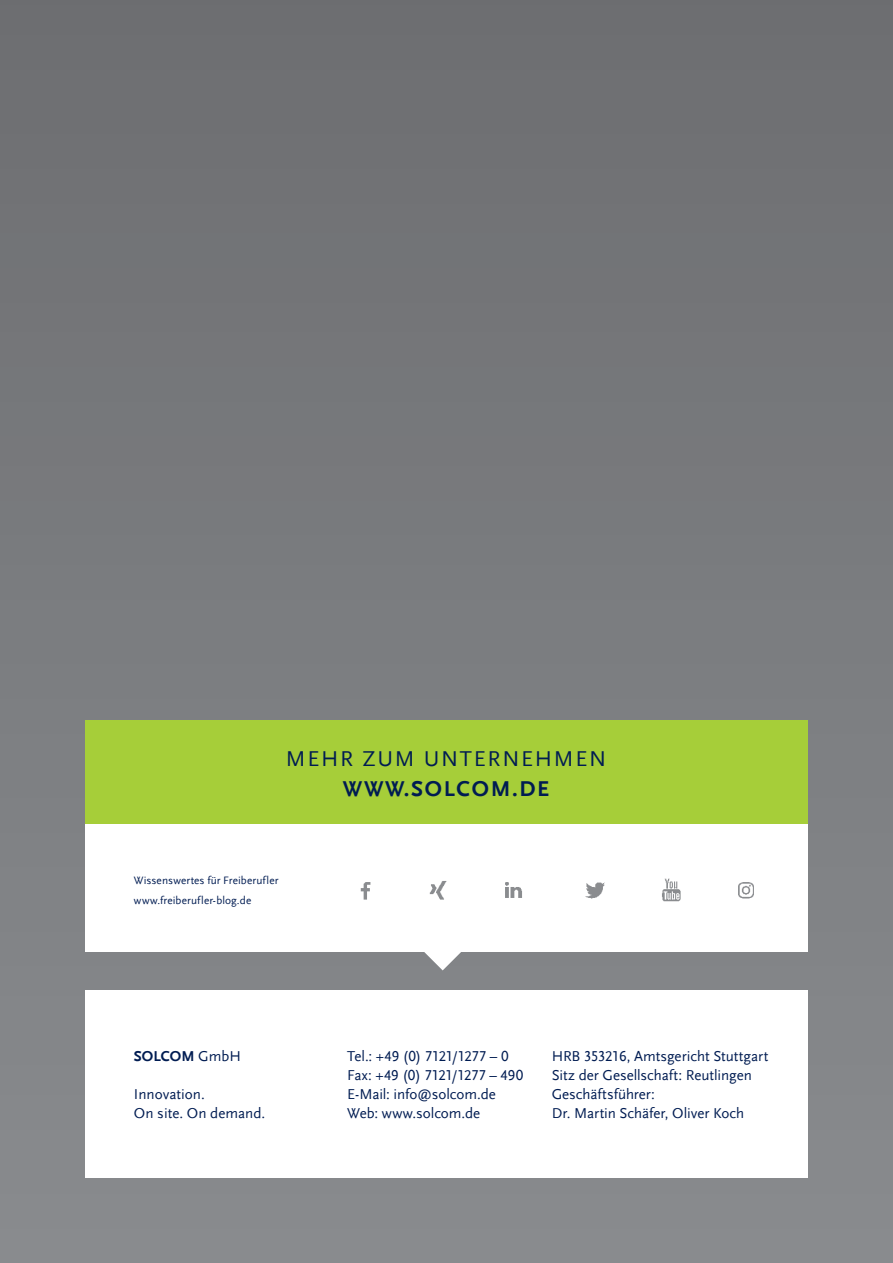
<style>
.page{position:relative;width:893px;height:1263px;background:#fff}
.page>*{position:absolute;margin:0;border:0;box-sizing:border-box;transform-origin:0 0}
.F4V_Gliederungs-Über{font:22.5px "Scala Sans LF";letter-spacing:.075em;color:#001c52}
.F4V_Gliederungs-Über-2{font:700 22.5px "Scala Sans LF";letter-spacing:.075em;color:#001c52}
.F1_Fließtext{font:15px/19.2px "Scala Sans LF";letter-spacing:-.005em;color:#001c52}
.t1{font:700 15px "Scala Sans LF";color:#001c52}
.F1_Fließtext-2{font:11.25px/19.2px "Scala Sans LF";letter-spacing:.01em;color:#001c52}
.s1{font-weight:400}
</style>
<div class="page">
<div style="left:0;top:0;width:893px;height:1263px;background:linear-gradient(to bottom,#6d6e71,#898c8f)"></div>
<div style="left:85px;top:720px;width:723px;height:231px;background:#fff"></div>
<div style="left:85px;top:990px;width:723px;height:188px;background:#fff"></div>
<svg style="left:386px;top:951px;width:114px;height:19px"></svg>
<img style="left:360px;top:882px;width:11px;height:18px">
<img style="left:662px;top:878px;width:19px;height:24px">
<img style="left:585px;top:882px;width:20px;height:17px">
<img style="left:738px;top:882px;width:16px;height:17px">
<img style="left:429px;top:881px;width:18px;height:19px">
<img style="left:505px;top:882px;width:17px;height:16px">
<div style="left:85px;top:720px;width:723px;height:103px;background:#a6ce39"></div>
<p class="F4V_Gliederungs-Über" style="left:286px;top:747px;width:322px">MEHR ZUM UNTERNEHMEN</p>
<p class="F4V_Gliederungs-Über-2" style="left:343px;top:776px;width:208px">WWW.SOLCOM.DE</p>
<p class="F1_Fließtext-2" style="left:134px;top:871px;width:146px">Wissenswertes für Freiberufler www.freiberufler-blog.de</p>
<p class="t1" style="left:134px;top:1048px;width:109px">SOLCOM <span class="s1">GmbH</span></p>
<p class="F1_Fließtext" style="left:134px;top:1085px;width:72px">Innovation.</p>
<p class="F1_Fließtext" style="left:134px;top:1104px;width:133px">On site. On demand.</p>
<p class="F1_Fließtext" style="left:347px;top:1047px;width:177px">Tel.: +49 (0) 7121/1277 – 0<br>Fax: +49 (0) 7121/1277 – 490<br>E-Mail: info@solcom.de<br>Web: www.solcom.de</p>
<p class="F1_Fließtext" style="left:552px;top:1047px;width:218px">HRB 353216, Amtsgericht Stuttgart<br>Sitz der Gesellschaft: Reutlingen<br>Geschäftsführer:<br>Dr. Martin Schäfer, Oliver Koch</p>
</div>
